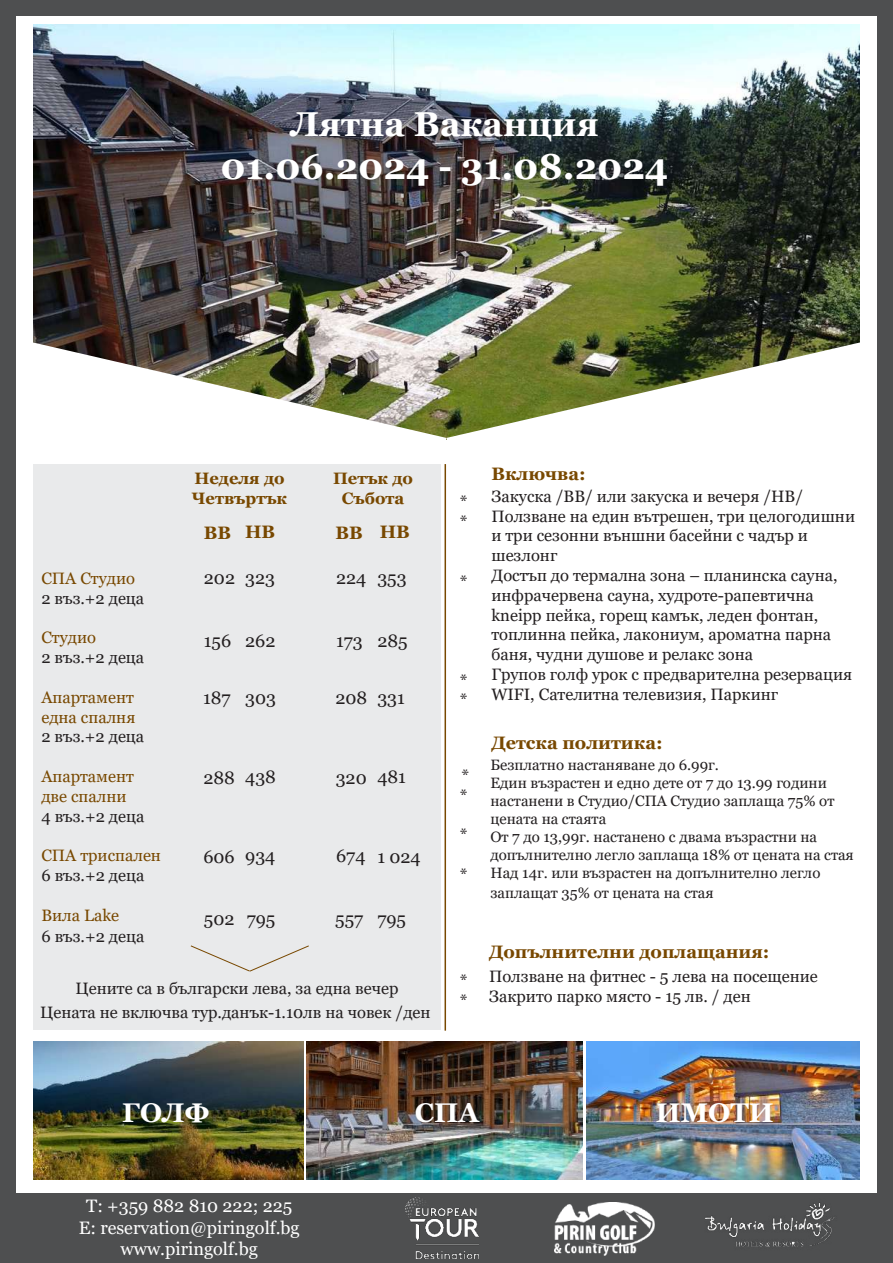
<style>
.page{position:relative;width:893px;height:1263px;background:#fff}
.page>*{position:absolute;margin:0;border:0;box-sizing:border-box;transform-origin:0 0}
.t1{font:700 36px "Georgia";color:#fff}
.t2{font:700 34.5px "Georgia";color:#fff}
.t3{font:700 27px "Georgia";color:#fff}
.t4{font:18px "Georgia";color:#231f20}
.t5{font:18px/21.6px "Georgia";color:#fff;text-align:center}
.t6{font:700 18px "Georgia";color:#784800}
.t7{font:16.5px/19.8px "Georgia";color:#231f20}
.t8{font:16.5px/19.8px "Georgia";color:#784800}
.t9{font:700 16.5px/19.8px "Georgia";color:#784800}
.t10{font:15px/18px "Georgia";color:#231f20}
</style>
<div class="page">
<div style="left:1px;top:0;width:891px;height:16px;background:#4e4f50"></div>
<img style="left:33px;top:25px;width:827px;height:310px">
<div style="left:0;top:1193px;width:893px;height:70px;background:#4e4f50"></div>
<img style="left:554px;top:1202px;width:101px;height:53px">
<img style="left:406px;top:1197px;width:72px;height:61px">
<img style="left:705px;top:1202px;width:130px;height:45px">
<img style="left:0;top:335px;width:446px;height:249px">
<div style="left:1px;top:0;width:15px;height:1228px;background:#4e4f50"></div>
<svg style="left:446px;top:335px;width:432px;height:245px"></svg>
<div style="left:417px;top:440px;width:86px;height:64px;background:#fff"></div>
<div style="left:878px;top:0;width:15px;height:1228px;background:#4e4f50"></div>
<img style="left:33px;top:1041px;width:270px;height:139px">
<img style="left:307px;top:1041px;width:275px;height:139px">
<img style="left:586px;top:1041px;width:274px;height:139px">
<div style="left:33px;top:464px;width:408px;height:565px;background:#e9eaeb"></div>
<hr style="left:445px;top:464px;width:1px;height:567px;background:#784800">
<svg style="left:190px;top:945px;width:119px;height:27px"></svg>
<h2 class="t2" style="left:290px;top:101px;width:310px">Лятна Ваканция</h2>
<h1 class="t1" style="left:221px;top:143px;width:449px">01.06.2024 - 31.08.2024</h1>
<p class="t8" style="left:41px;top:569px;width:95px">СПА Студио</p>
<p class="t7" style="left:41px;top:588px;width:104px">2 въз.+2 деца</p>
<p class="t8" style="left:41px;top:628px;width:56px">Студио</p>
<p class="t7" style="left:41px;top:648px;width:104px">2 въз.+2 деца</p>
<p class="t8" style="left:41px;top:687px;width:95px">Апартамент една спалня</p>
<p class="t7" style="left:41px;top:727px;width:104px">2 въз.+2 деца</p>
<p class="t8" style="left:41px;top:767px;width:94px">Апартамент две спални</p>
<p class="t7" style="left:41px;top:806px;width:104px">4 въз.+2 деца</p>
<p class="t8" style="left:41px;top:846px;width:121px">СПА триспален</p>
<p class="t7" style="left:41px;top:866px;width:104px">6 въз.+2 деца</p>
<p class="t8" style="left:41px;top:905px;width:79px">Вила Lake</p>
<p class="t7" style="left:41px;top:927px;width:104px">6 въз.+2 деца</p>
<p class="t9" style="left:192px;top:469px;width:97px">Неделя до<br>Четвъртък</p>
<p class="t9" style="left:333px;top:469px;width:81px;text-align:center">Петък до<br>Събота</p>
<p class="t6" style="left:204px;top:521px;width:73px">ВВ НВ</p>
<p class="t6" style="left:380px;top:521px;width:32px">НВ</p>
<p class="t4" style="left:204px;top:567px;width:73px">202 323</p>
<p class="t6" style="left:335px;top:521px;width:29px">ВВ</p>
<p class="t4" style="left:336px;top:567px;width:72px">224 353</p>
<p class="t4" style="left:204px;top:630px;width:73px">156 262</p>
<p class="t4" style="left:336px;top:630px;width:73px">173 285</p>
<p class="t4" style="left:203px;top:687px;width:74px">187 303</p>
<p class="t4" style="left:335px;top:687px;width:71px">208 331</p>
<p class="t4" style="left:203px;top:766px;width:33px">288</p>
<p class="t4" style="left:245px;top:766px;width:32px">438</p>
<p class="t4" style="left:336px;top:766px;width:33px">320</p>
<p class="t4" style="left:377px;top:766px;width:30px">481</p>
<p class="t4" style="left:203px;top:846px;width:33px">606</p>
<p class="t4" style="left:245px;top:845px;width:32px">934</p>
<p class="t4" style="left:336px;top:845px;width:31px">674</p>
<p class="t4" style="left:377px;top:846px;width:45px">1 024</p>
<p class="t4" style="left:204px;top:908px;width:32px">502</p>
<p class="t4" style="left:247px;top:908px;width:30px">795</p>
<p class="t4" style="left:335px;top:908px;width:30px">557</p>
<p class="t4" style="left:377px;top:908px;width:30px">795</p>
<p class="t7" style="left:76px;top:979px;width:325px">Цените са в български лева, за една вечер</p>
<p class="t7" style="left:40px;top:1003px;width:392px">Цената не включва тур.данък-1.10лв на човек /ден</p>
<p class="t7" style="left:460px;top:492px;width:9px">* *</p>
<p class="t7" style="left:460px;top:571px;width:9px">*</p>
<p class="t7" style="left:460px;top:670px;width:9px">* *</p>
<p class="t7" style="left:460px;top:766px;width:11px">* *</p>
<p class="t7" style="left:460px;top:825px;width:9px">*</p>
<p class="t7" style="left:460px;top:865px;width:9px">*</p>
<p class="t7" style="left:460px;top:971px;width:9px">* *</p>
<p class="t6" style="left:491px;top:462px;width:96px">Включва:</p>
<p class="t7" style="left:491px;top:486px;width:365px">Закуска /ВВ/ или закуска и вечеря /НВ/ Ползване на един вътрешен, три целогодишни и три сезонни външни басейни с чадър и шезлонг<br>Достъп до термална зона – планинска сауна, инфрачервена сауна, худроте-рапевтична kneipp пейка, горещ камък, леден фонтан, топлинна пейка, лакониум, ароматна парна баня, чудни душове и релакс зона<br>Групов голф урок с предварителна резервация WIFI, Сателитна телевизия, Паркинг</p>
<p class="t6" style="left:491px;top:731px;width:173px">Детска политика:</p>
<p class="t10" style="left:490px;top:756px;width:365px">Безплатно настаняване до 6.99г.<br>Един възрастен и едно дете от 7 до 13.99 години настанени в Студио/СПА Студио заплаща 75% от цената на стаята<br>От 7 до 13,99г. настанено с двама възрастни на допълнително легло заплаща 18% от цената на стая Над 14г. или възрастен на допълнително легло</p>
<p class="t10" style="left:490px;top:884px;width:225px">заплащат 35% от цената на стая</p>
<p class="t6" style="left:489px;top:940px;width:282px">Допълнителни доплащания:</p>
<p class="t7" style="left:489px;top:966px;width:330px">Ползване на фитнес - 5 лева на посещение<br>Закрито парко място - 15 лв. / ден</p>
<h3 class="t3" style="left:122px;top:1095px;width:89px">ГОЛФ</h3>
<h3 class="t3" style="left:415px;top:1095px;width:66px">СПА</h3>
<h3 class="t3" style="left:656px;top:1095px;width:119px">ИМОТИ</h3>
<p class="t5" style="left:79px;top:1195px;width:223px">Т: +359 882 810 222; 225<br>Е: reservation@piringolf.bg www.piringolf.bg</p>
</div>
